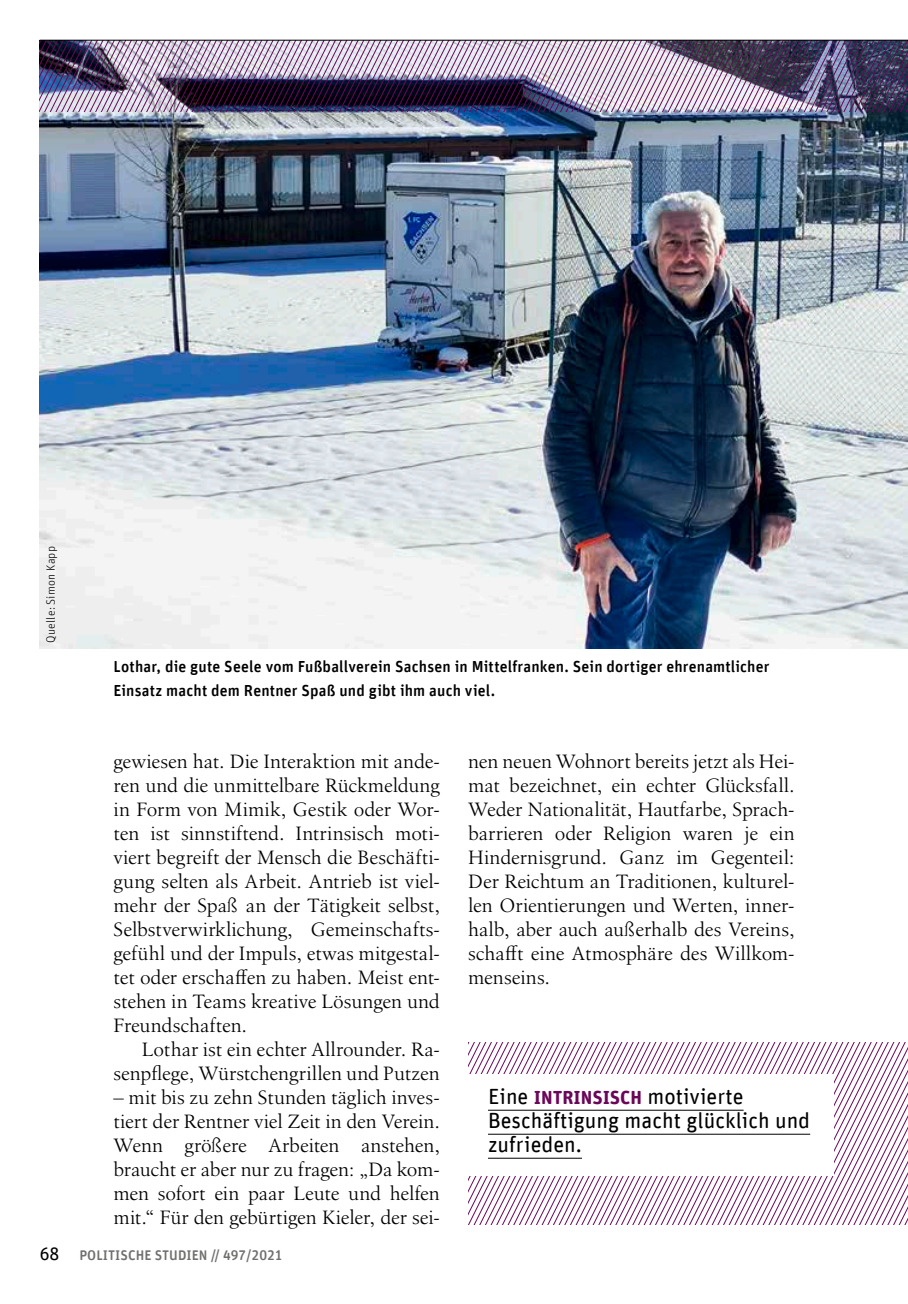
<style>
.page{position:relative;width:908px;height:1304px;background:#fff}
.page>*{position:absolute;margin:0;border:0;box-sizing:border-box;transform-origin:0 0}
.t1{font:22px/24px "Unit Rounded Offc";color:#000}
.t2{font:20px/24px "Birka LT Pro";letter-spacing:-.005em;color:#000;text-align:justify}
.t3{font:500 16px/24px "Unit Rounded Offc";letter-spacing:.01em;color:#000}
.t4{font:500 14px "Unit Rounded Offc";color:#6f6f6e}
.t5{font:300 12px "Unit Rounded Offc";letter-spacing:.02em;color:#000}
.s1{font-weight:700;font-size:19px;color:#6b0759}
.s2{font-weight:400;font-size:18px;color:#000}
</style>
<div class="page">
<img style="left:40px;top:111px;width:867px;height:537px">
<img style="left:40px;top:41px;width:867px;height:70px">
<svg style="left:468px;top:1042px;width:439px;height:182px"></svg>
<div style="left:462px;top:1074px;width:371px;height:102px;background:#fff"></div>
<hr style="left:488px;top:1110px;width:255px;height:1px;background:#000">
<hr style="left:488px;top:1134px;width:321px;height:1px;background:#000">
<hr style="left:488px;top:1158px;width:93px;height:1px;background:#000">
<hr style="left:40px;top:40px;width:867px;height:1px;background:#000">
<p class="t5" style="left:44px;top:643px;width:98px;rotate:-90deg">Quelle: Simon Kapp</p>
<p class="t3" style="left:113px;top:655px;width:657px">Lothar, die gute Seele vom Fußballverein Sachsen in Mittelfranken. Sein dortiger ehrenamtlicher<br>Einsatz macht dem Rentner Spaß und gibt ihm auch viel.</p>
<p class="t2" style="left:113px;top:749px;width:328px">gewiesen hat. Die Interaktion mit ande&shy;ren und die unmittelbare Rückmeldung in Form von Mimik, Gestik oder Wor&shy;ten ist sinnstiftend. Intrinsisch moti&shy;viert begreift der Mensch die Beschäfti&shy;gung selten als Arbeit. Antrieb ist viel&shy;mehr der Spaß an der Tätigkeit selbst, Selbstverwirklichung, Gemeinschafts&shy;gefühl und der Impuls, etwas mitgestal&shy;tet oder erschaffen zu haben. Meist ent&shy;stehen in Teams kreative Lösungen und Freundschaften.</p>
<p class="t2" style="left:113px;top:1037px;width:327px;text-align:right">Lothar ist ein echter Allrounder. Ra&shy;senpflege, Würstchengrillen und Putzen</p>
<p class="t2" style="left:113px;top:1085px;width:327px">– mit bis zu zehn Stunden täglich inves&shy;tiert der Rentner viel Zeit in den Verein.<br>Wenn größere Arbeiten anstehen, braucht er aber nur zu fragen: „Da kom&shy;men sofort ein paar Leute und helfen mit.“ Für den gebürtigen Kieler, der sei-</p>
<p class="t2" style="left:468px;top:749px;width:328px">nen neuen Wohnort bereits jetzt als Hei&shy;mat bezeichnet, ein echter Glücksfall.<br>Weder Nationalität, Hautfarbe, Sprach&shy;barrieren oder Religion waren je ein Hindernisgrund. Ganz im Gegenteil:<br>Der Reichtum an Traditionen, kulturel&shy;len Orientierungen und Werten, inner&shy;halb, aber auch außerhalb des Vereins, schafft eine Atmosphäre des Willkom&shy;menseins.</p>
<p class="t1" style="left:488px;top:1084px;width:323px">Eine <span class="s1">INTRINSISCH</span> motivierte<br>Beschäftigung macht glücklich und zufrieden.</p>
<p class="t4" style="left:40px;top:1246px;width:244px"><span class="s2">68</span> POLITISCHE STUDIEN // 497/2021</p>
</div>
